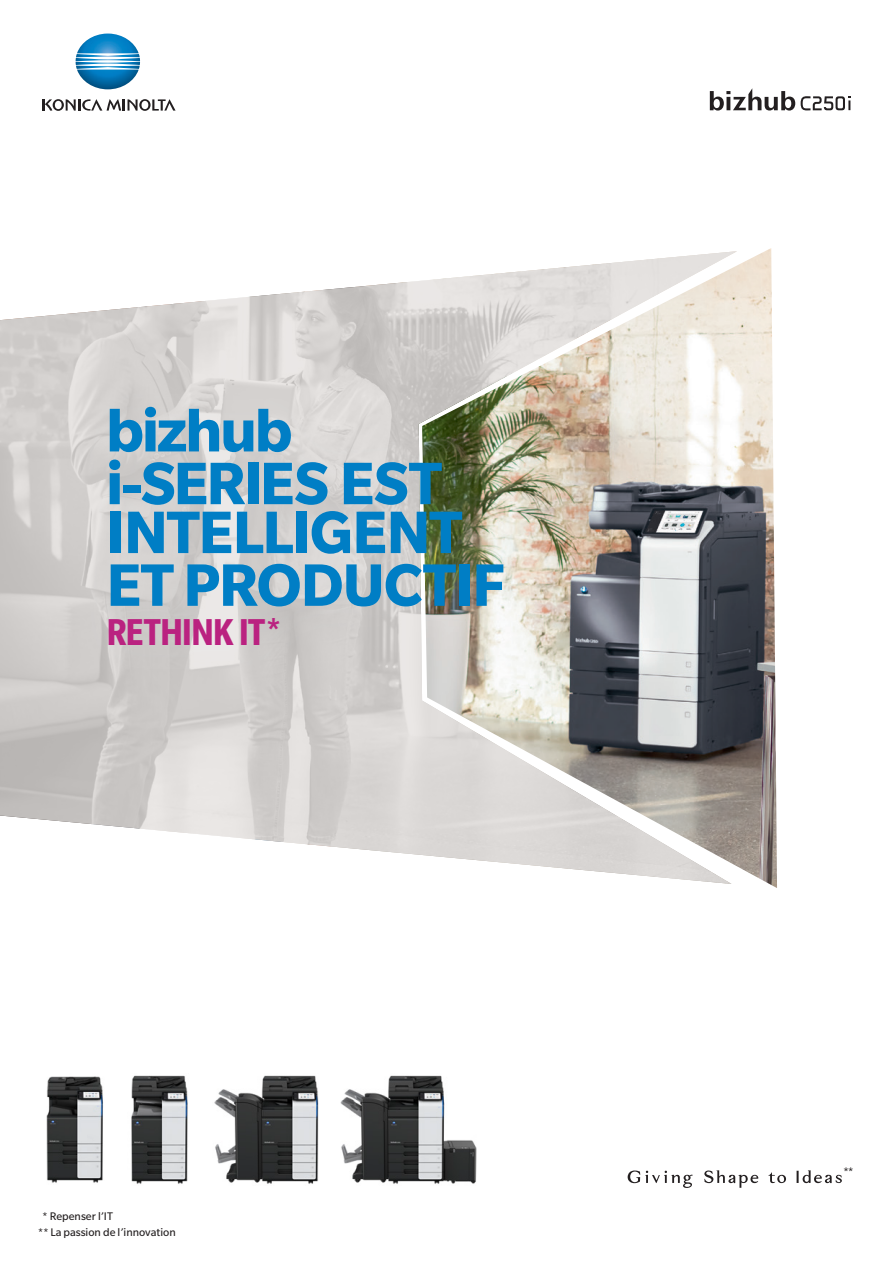
<style>
.page{position:relative;width:893px;height:1263px;background:#fff}
.page>*{position:absolute;margin:0;border:0;box-sizing:border-box;transform-origin:0 0}
.t1{font:700 65.25px/51.4px "Slate Pro";letter-spacing:-.025em;color:#007ec5}
.t2{font:700 condensed 40.8px "Slate Pro";letter-spacing:-.03em;color:#ba2280}
.t3{font:condensed 13.5px "Slate Pro";color:#231f20}
.t4{font:12px "Slate Pro";color:#231f20}
.s1{font-size:37.5px}
</style>
<div class="page">
<img style="left:76px;top:34px;width:64px;height:55px">
<svg style="left:42px;top:99px;width:134px;height:12px"></svg>
<svg style="left:801px;top:96px;width:49px;height:14px"></svg>
<svg style="left:710px;top:88px;width:85px;height:23px"></svg>
<img style="left:737px;top:248px;width:40px;height:640px">
<svg style="left:0;top:251px;width:737px;height:633px"></svg>
<img style="left:46px;top:1076px;width:57px;height:107px">
<img style="left:214px;top:1075px;width:105px;height:109px">
<img style="left:131px;top:1075px;width:57px;height:109px">
<img style="left:340px;top:1075px;width:137px;height:109px">
<svg style="left:704px;top:1170px;width:54px;height:18px"></svg>
<svg style="left:797px;top:1170px;width:45px;height:13px"></svg>
<svg style="left:628px;top:1170px;width:65px;height:18px"></svg>
<svg style="left:768px;top:1172px;width:18px;height:11px"></svg>
<div style="left:60px;top:360px;width:494px;height:337px;background:#fff;opacity:.1"></div>
<p class="t1" style="left:106px;top:404px;width:400px">bizhub i-SERIES EST<br>INTELLIGENT<br>ET PRODUCTIF</p>
<p class="t2" style="left:106px;top:610px;width:175px">RETHINK IT<span class="s1">*</span></p>
<p class="t4" style="left:43px;top:1209px;width:72px">* Repenser l’IT</p>
<p class="t4" style="left:38px;top:1225px;width:139px">** La passion de l’innovation</p>
<p class="t3" style="left:844px;top:1164px;width:11px">**</p>
</div>
